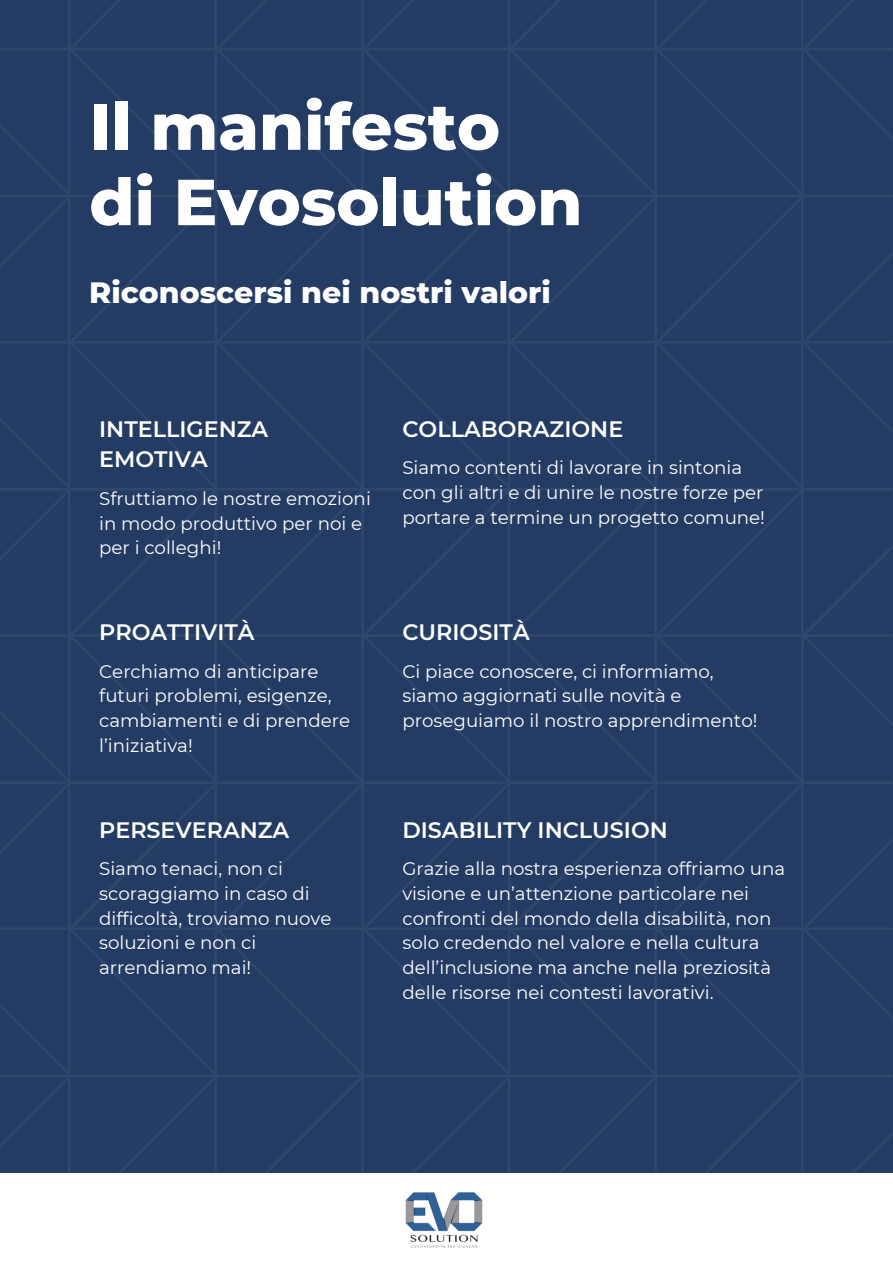
<style>
.page{position:relative;width:893px;height:1264px;background:#fff}
.page>*{position:absolute;margin:0;border:0;box-sizing:border-box;transform-origin:0 0}
.t1{font:800 64.8px/75.3px "Montserrat";color:#fff}
.t2{font:800 30px "Montserrat";color:#fff}
.t3{font:600 22.35px/30.3px "Montserrat";color:#fff}
.t4{font:18.3px/24.8px "Montserrat";color:#fff}
</style>
<div class="page">
<div style="left:0;top:0;width:892px;height:1172px;background:#243c64"></div>
<svg style="left:850px;top:1130px;width:42px;height:42px;background:#243c64"></svg>
<img style="left:371px;top:1146px;width:146px;height:102px">
<h1 class="t1" style="left:89px;top:89px;width:494px">Il manifesto<br>di Evosolution</h1>
<h2 class="t2" style="left:89px;top:274px;width:463px">Riconoscersi nei nostri valori</h2>
<p class="t3" style="left:99px;top:413px;width:170px">INTELLIGENZA<br>EMOTIVA</p>
<p class="t4" style="left:99px;top:486px;width:273px">Sfruttiamo le nostre emozioni in modo produttivo per noi e per i colleghi!</p>
<p class="t3" style="left:99px;top:617px;width:157px">PROATTIVITÀ</p>
<p class="t4" style="left:99px;top:658px;width:252px">Cerchiamo di anticipare futuri problemi, esigenze, cambiamenti e di prendere l’iniziativa!</p>
<p class="t3" style="left:99px;top:814px;width:192px">PERSEVERANZA</p>
<p class="t4" style="left:99px;top:856px;width:234px">Siamo tenaci, non ci scoraggiamo in caso di difficoltà, troviamo nuove soluzioni e non ci arrendiamo mai!</p>
<p class="t3" style="left:402px;top:413px;width:222px">COLLABORAZIONE</p>
<p class="t4" style="left:402px;top:455px;width:364px">Siamo contenti di lavorare in sintonia con gli altri e di unire le nostre forze per portare a termine un progetto comune!</p>
<p class="t3" style="left:402px;top:617px;width:129px">CURIOSITÀ</p>
<p class="t4" style="left:402px;top:658px;width:356px">Ci piace conoscere, ci informiamo, siamo aggiornati sulle novità e proseguiamo il nostro apprendimento!</p>
<p class="t3" style="left:402px;top:814px;width:267px">DISABILITY INCLUSION</p>
<p class="t4" style="left:402px;top:856px;width:384px">Grazie alla nostra esperienza offriamo una visione e un’attenzione particolare nei confronti del mondo della disabilità, non solo credendo nel valore e nella cultura dell’inclusione ma anche nella preziosità delle risorse nei contesti lavorativi.</p>
</div>
